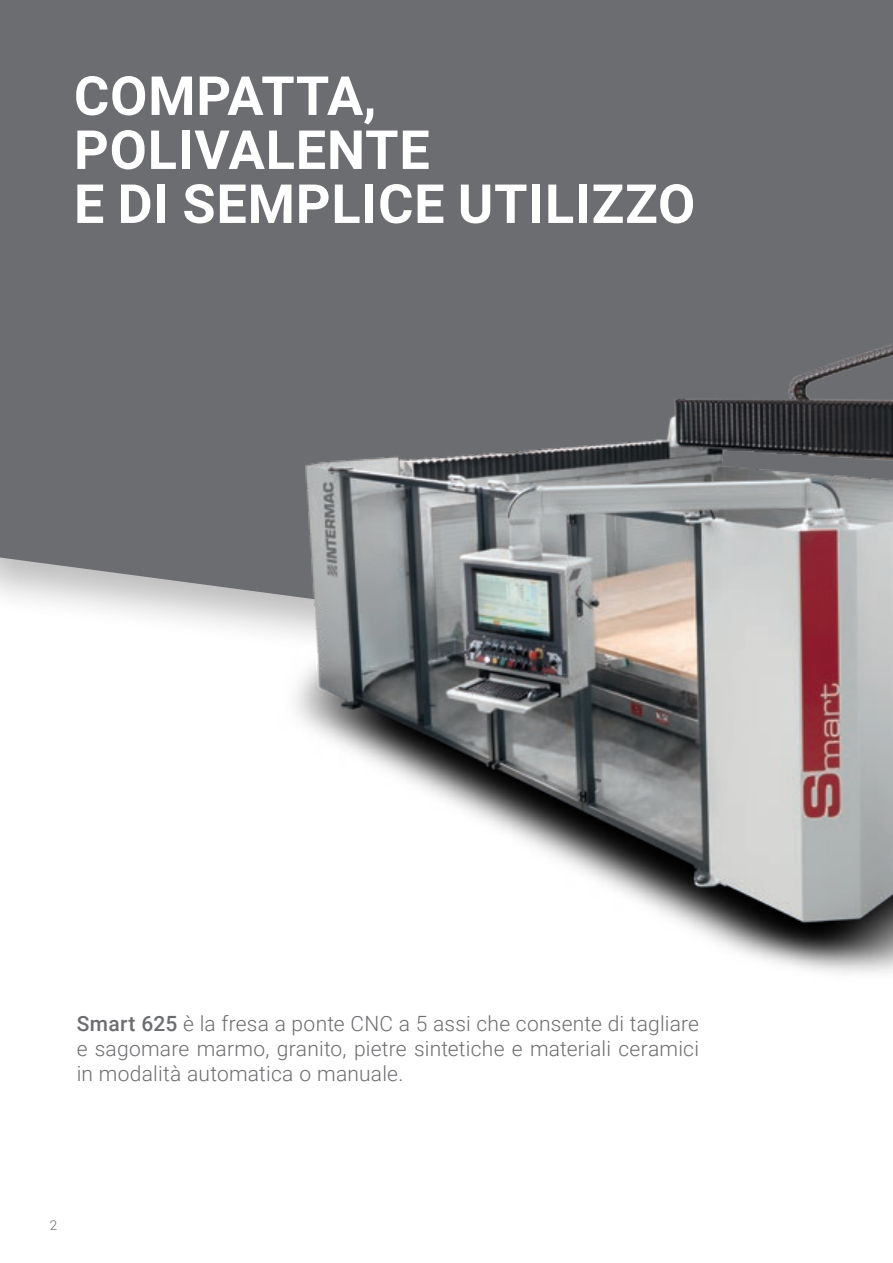
<style>
.page{position:relative;width:893px;height:1263px;background:#fff}
.page>*{position:absolute;margin:0;border:0;box-sizing:border-box;transform-origin:0 0}
.t1{font:700 54px "Roboto";letter-spacing:.015em;color:#fff}
.t2{font:300 21px/25.2px "Roboto";letter-spacing:.01em;color:#6c6d70;text-align:justify}
.t3{font:300 13.5px "Roboto";color:#6c6d70}
.s1{font-weight:500}
</style>
<div class="page">
<svg style="left:0;top:0;width:893px;height:626px;background:#757679"></svg>
<img style="left:231px;top:16px;width:662px;height:957px">
<p class="t1" style="left:74px;top:58px;width:304px">COMPATTA,</p>
<p class="t1" style="left:74px;top:112px;width:357px">POLIVALENTE</p>
<p class="t1" style="left:74px;top:166px;width:623px">E DI SEMPLICE UTILIZZO</p>
<p class="t2" style="left:77px;top:1010px;width:624px"><span class="s1">Smart 625</span> è la fresa a ponte CNC a 5 assi che consente di tagliare e sagomare marmo, granito, pietre sintetiche e materiali ceramici in modalità automatica o manuale.</p>
<p class="t3" style="left:50px;top:1215px;width:9px">2</p>
</div>
